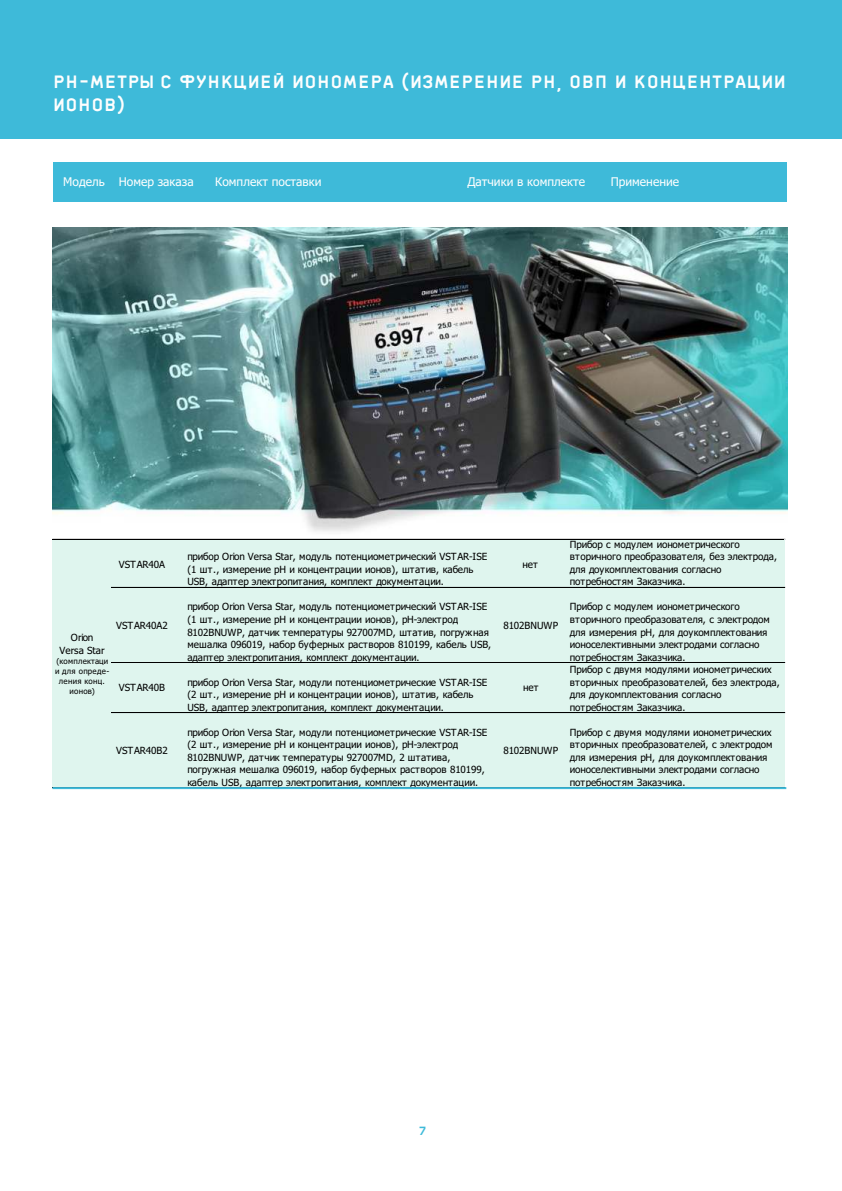
<style>
.page{position:relative;width:842px;height:1191px;background:#fff}
.page>*{position:absolute;margin:0;border:0;box-sizing:border-box;transform-origin:0 0}
.t1{font:24px/22.6px "Far Cry 4";color:#fefefe}
.t2{font:16px "Far Cry 4";color:#3ebad9}
.t3{font:12px "Tahoma";color:#fefefe}
.t4{font:9.9px/12.5px "Tahoma";letter-spacing:-.01em;color:#000}
.t5{font:7.9px/9.9px "Tahoma";letter-spacing:.025em;color:#000;text-align:center}
</style>
<div class="page">
<div style="left:0;top:0;width:842px;height:138px;background:#3ebad9"></div>
<div style="left:53px;top:162px;width:734px;height:40px;background:#3ebad9"></div>
<div style="left:52px;top:539px;width:733px;height:249px;background:#dff5ee"></div>
<hr style="left:52px;top:539px;width:733px;height:1px;background:#000">
<hr style="left:111px;top:587px;width:674px;height:1px;background:#000">
<hr style="left:111px;top:662px;width:674px;height:1px;background:#000">
<hr style="left:111px;top:712px;width:674px;height:1px;background:#000">
<hr style="left:52px;top:787px;width:733px;height:1px;background:#000">
<img style="left:53px;top:227px;width:734px;height:305px">
<hr style="left:53px;top:787px;width:733px;height:2px;background:#3ebad9">
<h1 class="t1" style="left:53px;top:71px;width:734px">рН-метры с функцией иономера (измерение рН, ОВП и концентрации ионов)</h1>
<p class="t3" style="left:63px;top:177px;width:132px">Модель Номер заказа</p>
<p class="t3" style="left:215px;top:177px;width:108px">Комплект поставки</p>
<p class="t3" style="left:467px;top:177px;width:119px">Датчики в комплекте</p>
<p class="t3" style="left:611px;top:176px;width:70px">Применение</p>
<p class="t4" style="left:119px;top:558px;width:48px">VSTAR40A</p>
<p class="t4" style="left:187px;top:551px;width:301px">прибор Orion Versa Star, модуль потенциометрический VSTAR-ISE (1 шт., измерение рН и концентрации ионов), штатив, кабель<br>USB, адаптер электропитания, комплект документации.</p>
<p class="t4" style="left:522px;top:558px;width:17px">нет</p>
<p class="t4" style="left:187px;top:601px;width:305px">прибор Orion Versa Star, модуль потенциометрический VSTAR-ISE (1 шт., измерение рН и концентрации ионов), рН-электрод 8102BNUWP, датчик температуры 927007MD, штатив, погружная мешалка 096019, набор буферных растворов 810199, кабель USB, адаптер электропитания, комплект документации.</p>
<p class="t4" style="left:503px;top:620px;width:56px">8102BNUWP</p>
<p class="t4" style="left:116px;top:620px;width:53px">VSTAR40A2</p>
<p class="t4" style="left:60px;top:632px;width:47px;text-align:center">Orion<br>Versa Star</p>
<p class="t5" style="left:55px;top:657px;width:56px">(комплектаци и для опреде&shy;ления конц. ионов)</p>
<p class="t4" style="left:119px;top:682px;width:47px">VSTAR40B</p>
<p class="t4" style="left:187px;top:676px;width:301px">прибор Orion Versa Star, модули потенциометрические VSTAR-ISE (2 шт., измерение рН и концентрации ионов), штатив, кабель<br>USB, адаптер электропитания, комплект документации.</p>
<p class="t4" style="left:523px;top:682px;width:17px">нет</p>
<p class="t4" style="left:116px;top:745px;width:53px">VSTAR40B2</p>
<p class="t4" style="left:187px;top:726px;width:301px">прибор Orion Versa Star, модули потенциометрические VSTAR-ISE (2 шт., измерение рН и концентрации ионов), рН-электрод 8102BNUWP, датчик температуры 927007MD, 2 штатива, погружная мешалка 096019, набор буферных растворов 810199, кабель USB, адаптер электропитания, комплект документации.</p>
<p class="t4" style="left:503px;top:745px;width:56px">8102BNUWP</p>
<p class="t4" style="left:570px;top:539px;width:209px">Прибор с модулем ионометрического вторичного преобразователя, без электрода, для доукомплектования согласно потребностям Заказчика.</p>
<p class="t4" style="left:570px;top:601px;width:201px">Прибор с модулем ионометрического вторичного преобразователя, с электродом для измерения рН, для доукомплектования ионоселективными электродами согласно потребностям Заказчика.</p>
<p class="t4" style="left:570px;top:664px;width:211px">Прибор с двумя модулями ионометрических вторичных преобразователей, без электрода, для доукомплектования согласно потребностям Заказчика.</p>
<p class="t4" style="left:570px;top:726px;width:204px">Прибор с двумя модулями ионометрических вторичных преобразователей, с электродом для измерения рН, для доукомплектования ионоселективными электродами согласно потребностям Заказчика.</p>
<h2 class="t2" style="left:419px;top:1122px;width:9px">7</h2>
</div>
